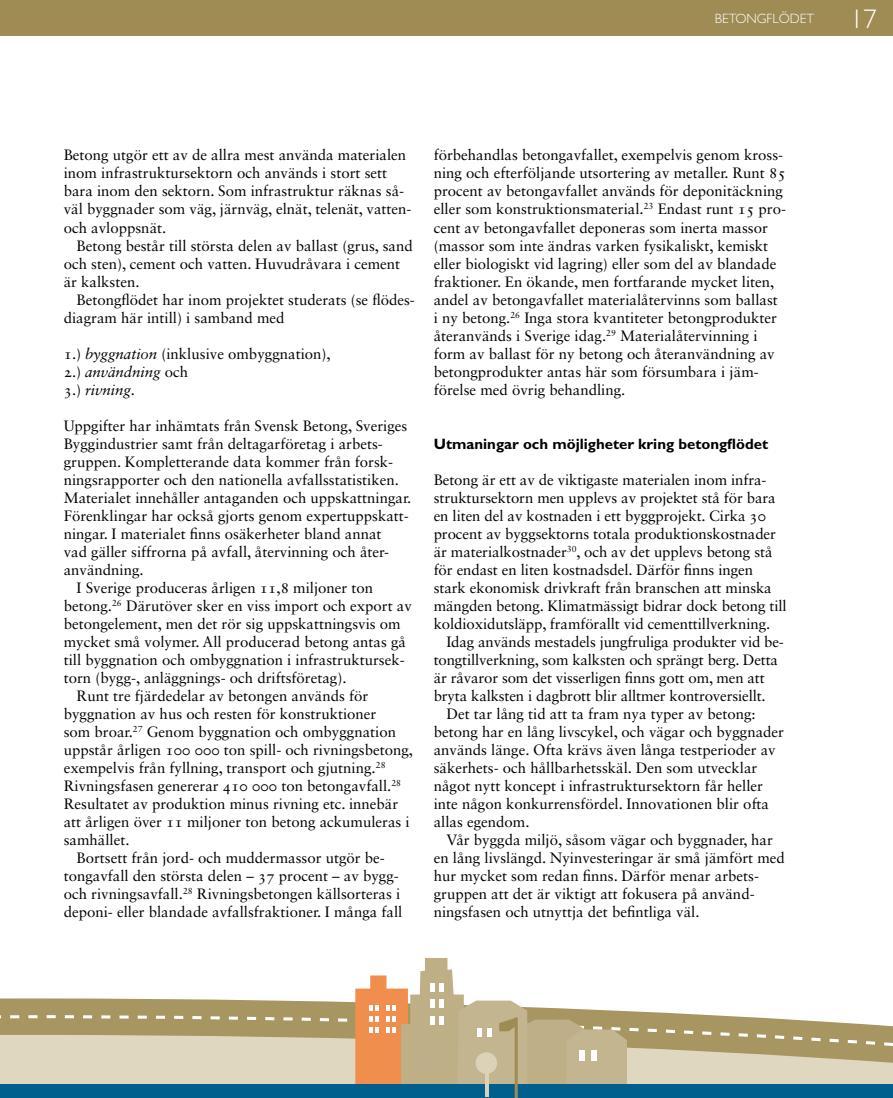
<style>
.page{position:relative;width:893px;height:1098px;background:#fff}
.page>*{position:absolute;margin:0;border:0;box-sizing:border-box;transform-origin:0 0}
.t1{font:300 27px "Gill Sans Std";color:#fff}
.t2{font:15px/18px "Sabon LT Std";color:#000}
.t3{font:700 15px "Gill Sans Std";color:#000}
.t4{font:300 13.5px "Gill Sans Std";color:#fff}
.s1{font-style:italic}
</style>
<div class="page">
<div style="left:0;top:0;width:893px;height:36px;background:#9e8c54"></div>
<div style="left:0;top:1074px;width:893px;height:9px;background:#dfd7c0"></div>
<svg style="left:0;top:998px;width:893px;height:76px;fill:#dfd7c0"></svg>
<svg style="left:0;top:1003px;width:893px;height:56px"></svg>
<div style="left:0;top:1083px;width:893px;height:14px;background:#005f8d"></div>
<svg style="left:355px;top:958px;width:272px;height:139px"></svg>
<p class="t4" style="left:715px;top:11px;width:101px">BETONGFLÖDET</p>
<h1 class="t1" style="left:850px;top:4px;width:28px">17</h1>
<p class="t2" style="left:64px;top:146px;width:348px">Betong utgör ett av de allra mest använda materialen inom infrastruktursektorn och används i stort sett bara inom den sektorn. Som infrastruktur räknas så&shy;väl byggnader som väg, järnväg, elnät, telenät, vatten&shy;och avloppsnät.</p>
<p class="t2" style="left:64px;top:236px;width:350px;text-indent:13px">Betong består till största delen av ballast (grus, sand och sten), cement och vatten. Huvudråvara i cement är kalksten.</p>
<p class="t2" style="left:64px;top:290px;width:353px;text-indent:13px">Betongflödet har inom projektet studerats (se flödes&shy;diagram här intill) i samband med</p>
<p class="t2" style="left:64px;top:344px;width:268px">1.) <span class="s1">byggnation</span> (inklusive ombyggnation),<br>2.) <span class="s1">användning</span> och<br>3.) <span class="s1">rivning</span>.</p>
<p class="t2" style="left:64px;top:416px;width:345px">Uppgifter har inhämtats från Svensk Betong, Sveriges</p>
<p class="t2" style="left:64px;top:434px;width:321px">Byggindustrier samt från deltagarföretag i arbets-</p>
<p class="t2" style="left:64px;top:452px;width:331px">gruppen. Kompletterande data kommer från forsk-</p>
<p class="t2" style="left:64px;top:470px;width:337px">ningsrapporter och den nationella avfallsstatistiken.</p>
<p class="t2" style="left:64px;top:488px;width:349px">Materialet innehåller antaganden och uppskattningar.</p>
<p class="t2" style="left:64px;top:506px;width:347px">Förenklingar har också gjorts genom expertuppskatt-</p>
<p class="t2" style="left:64px;top:524px;width:319px">ningar. I materialet finns osäkerheter bland annat</p>
<p class="t2" style="left:64px;top:542px;width:327px">vad gäller siffrorna på avfall, återvinning och åter-</p>
<p class="t2" style="left:64px;top:560px;width:82px">användning.</p>
<p class="t2" style="left:77px;top:578px;width:298px">I Sverige produceras årligen 11,8 miljoner ton</p>
<p class="t2" style="left:64px;top:596px;width:350px">betong.<sup>26</sup> Därutöver sker en viss import och export av</p>
<p class="t2" style="left:64px;top:614px;width:338px">betongelement, men det rör sig uppskattningsvis om</p>
<p class="t2" style="left:64px;top:632px;width:344px">mycket små volymer. All producerad betong antas gå</p>
<p class="t2" style="left:64px;top:650px;width:342px">till byggnation och ombyggnation i infrastruktursek-</p>
<p class="t2" style="left:64px;top:668px;width:284px">torn (bygg-, anläggnings- och driftsföretag).</p>
<p class="t2" style="left:77px;top:686px;width:293px">Runt tre fjärdedelar av betongen används för</p>
<p class="t2" style="left:64px;top:704px;width:314px">byggnation av hus och resten för konstruktioner</p>
<p class="t2" style="left:64px;top:722px;width:334px">som broar.<sup>27</sup> Genom byggnation och ombyggnation</p>
<p class="t2" style="left:64px;top:740px;width:351px">uppstår årligen 100 000 ton spill- och rivningsbetong,</p>
<p class="t2" style="left:64px;top:758px;width:323px">exempelvis från fyllning, transport och gjutning.<sup>28</sup></p>
<p class="t2" style="left:64px;top:776px;width:339px">Rivningsfasen genererar 410 000 ton betongavfall.<sup>28</sup></p>
<p class="t2" style="left:64px;top:794px;width:336px">Resultatet av produktion minus rivning etc. innebär</p>
<p class="t2" style="left:64px;top:812px;width:347px">att årligen över 11 miljoner ton betong ackumuleras i</p>
<p class="t2" style="left:64px;top:830px;width:67px">samhället.</p>
<p class="t2" style="left:77px;top:848px;width:310px">Bortsett från jord- och muddermassor utgör be-</p>
<p class="t2" style="left:64px;top:866px;width:335px">tongavfall den största delen – 37 procent – av bygg-</p>
<p class="t2" style="left:64px;top:884px;width:338px">och rivningsavfall.<sup>28</sup> Rivningsbetongen källsorteras i</p>
<p class="t2" style="left:64px;top:902px;width:340px">deponi- eller blandade avfallsfraktioner. I många fall</p>
<p class="t2" style="left:434px;top:146px;width:354px">förbehandlas betongavfallet, exempelvis genom kross&shy;ning och efterföljande utsortering av metaller. Runt 85 procent av betongavfallet används för deponitäckning eller som konstruktionsmaterial.<sup>23</sup> Endast runt 15 pro&shy;cent av betongavfallet deponeras som inerta massor (massor som inte ändras varken fysikaliskt, kemiskt eller biologiskt vid lagring) eller som del av blandade fraktioner. En ökande, men fortfarande mycket liten, andel av betongavfallet materialåtervinns som ballast<br>i ny betong.<sup>26</sup> Inga stora kvantiteter betongprodukter återanvänds i Sverige idag.<sup>29</sup> Materialåtervinning i form av ballast för ny betong och återanvändning av betongprodukter antas här som försumbara i jäm&shy;förelse med övrig behandling.</p>
<p class="t3" style="left:434px;top:434px;width:336px">Utmaningar och möjligheter kring betongflödet</p>
<p class="t2" style="left:434px;top:470px;width:354px">Betong är ett av de viktigaste materialen inom infra&shy;struktursektorn men upplevs av projektet stå för bara en liten del av kostnaden i ett byggprojekt. Cirka 30 procent av byggsektorns totala produktionskostnader är materialkostnader<sup>30</sup>, och av det upplevs betong stå för endast en liten kostnadsdel. Därför finns ingen stark ekonomisk drivkraft från branschen att minska mängden betong. Klimatmässigt bidrar dock betong till koldioxidutsläpp, framförallt vid cementtillverkning.</p>
<p class="t2" style="left:446px;top:632px;width:339px">Idag används mestadels jungfruliga produkter vid be-</p>
<p class="t2" style="left:434px;top:650px;width:346px">tongtillverkning, som kalksten och sprängt berg. Detta</p>
<p class="t2" style="left:434px;top:668px;width:332px">är råvaror som det visserligen finns gott om, men att</p>
<p class="t2" style="left:434px;top:686px;width:333px">bryta kalksten i dagbrott blir alltmer kontroversiellt.</p>
<p class="t2" style="left:446px;top:704px;width:311px">Det tar lång tid att ta fram nya typer av betong:</p>
<p class="t2" style="left:434px;top:722px;width:352px">betong har en lång livscykel, och vägar och byggnader</p>
<p class="t2" style="left:434px;top:740px;width:343px">används länge. Ofta krävs även långa testperioder av</p>
<p class="t2" style="left:434px;top:758px;width:325px">säkerhets- och hållbarhetsskäl. Den som utvecklar</p>
<p class="t2" style="left:434px;top:776px;width:331px">något nytt koncept i infrastruktursektorn får heller</p>
<p class="t2" style="left:434px;top:794px;width:337px">inte någon konkurrensfördel. Innovationen blir ofta</p>
<p class="t2" style="left:434px;top:812px;width:97px">allas egendom.</p>
<p class="t2" style="left:446px;top:830px;width:328px">Vår byggda miljö, såsom vägar och byggnader, har</p>
<p class="t2" style="left:434px;top:848px;width:353px">en lång livslängd. Nyinvesteringar är små jämfört med</p>
<p class="t2" style="left:434px;top:866px;width:327px">hur mycket som redan finns. Därför menar arbets-</p>
<p class="t2" style="left:434px;top:884px;width:322px">gruppen att det är viktigt att fokusera på använd-</p>
<p class="t2" style="left:434px;top:902px;width:267px">ningsfasen och utnyttja det befintliga väl.</p>
</div>
